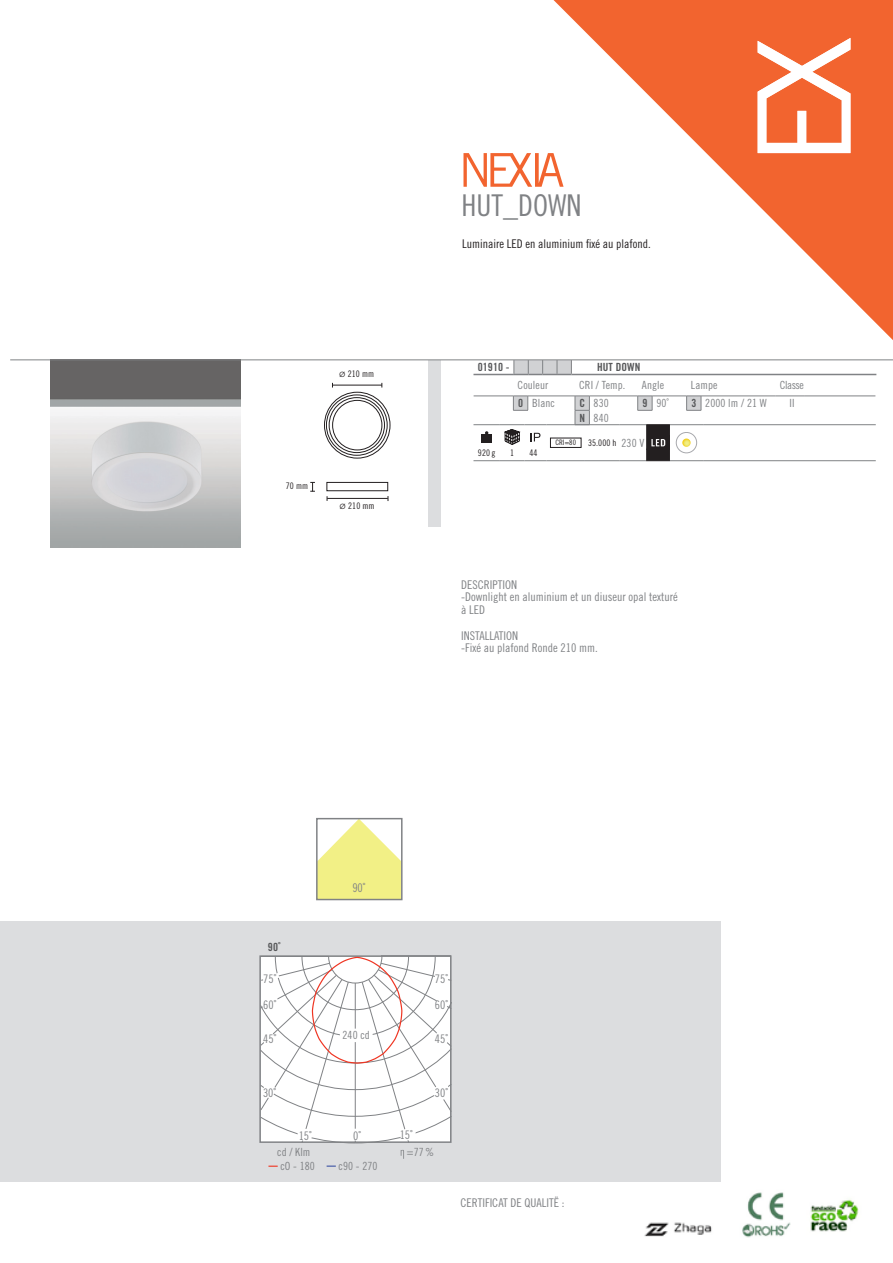
<style>
.page{position:relative;width:893px;height:1263px;background:#fff}
.page>*{position:absolute;margin:0;border:0;box-sizing:border-box;transform-origin:0 0}
.nombre_familia{font:30px "Trade Gothic LT Std Cn 18";color:#808285}
.descripción_producto{font:12px "Trade Gothic LT Std Cn 18";color:#808285}
.descripción_producto-2{font:12px "Trade Gothic LT Std Cn 18";color:#231f20}
.t1{font:11.85px "Trade Gothic LT Std Cn 18";color:#808285}
.caracteristicas_-_iz{font:11.25px "Trade Gothic LT Std Cn 18";letter-spacing:.01em;color:#808285}
.texto_-_centrado{font:11.25px "Trade Gothic LT Std Cn 18";letter-spacing:.01em;color:#808285}
.texto_-_izquierda{font:11.25px "Trade Gothic LT Std Cn 18";letter-spacing:.01em;color:#808285}
.referencia_1ª_parte{font:11.25px "Trade Gothic LT Std Bd Cn 20";letter-spacing:.01em;color:#57585a}
.referencia_texto{font:11.25px "Trade Gothic LT Std Bd Cn 20";letter-spacing:.01em;color:#57585a}
.texto_candelas{font:11.25px "Trade Gothic LT Std Cn 18";color:#808285}
.referencia_2ª_parte{font:11.25px "Trade Gothic LT Std Bd Cn 20";color:#57585a}
.iconos_texto_3{font:11.25px "Trade Gothic LT Std Cn 18";color:#808285}
.medidas{font:9px "Trade Gothic LT Std Cn 18";letter-spacing:.01em;color:#231f20}
.iconos_texto_1_-_IP{font:9px "Trade Gothic LT Std Cn 18";color:#231f20}
.t2{font:7.5px "Trade Gothic LT Std Cn 18";color:#231f20}
.s1{font-family:"Gotham HTF";font-size:7.5px}
</style>
<div class="page">
<svg style="left:553px;top:0;width:340px;height:340px"></svg>
<svg style="left:463px;top:153px;width:100px;height:34px"></svg>
<img style="left:644px;top:1192px;width:215px;height:46px">
<svg style="left:758px;top:38px;width:92px;height:115px"></svg>
<div style="left:0;top:922px;width:721px;height:260px;background:#dcdddf"></div>
<hr style="left:892px;top:922px;width:1px;height:260px;background:#dcdddf">
<div style="left:428px;top:360px;width:13px;height:166px;background:#dcdddf"></div>
<svg style="left:260px;top:956px;width:192px;height:187px;background:#f0eeee"></svg>
<div style="left:340px;top:1028px;width:33px;height:14px;background:#fff"></div>
<svg style="left:401px;top:1150px;width:3px;height:9px"></svg>
<svg style="left:268px;top:1165px;width:10px;height:2px"></svg>
<svg style="left:327px;top:1165px;width:9px;height:2px"></svg>
<svg style="left:318px;top:820px;width:83px;height:78px"></svg>
<div style="left:316px;top:818px;width:87px;height:82px;border:1px solid #808285"></div>
<img style="left:51px;top:361px;width:190px;height:186px">
<div style="left:332px;top:400px;width:50px;height:50px;border:1px solid #231f20;border-radius:50%"></div>
<div style="left:324px;top:392px;width:66px;height:66px;border:1px solid #231f20;border-radius:50%"></div>
<div style="left:329px;top:397px;width:56px;height:56px;border:1px solid #231f20;border-radius:50%"></div>
<div style="left:326px;top:395px;width:61px;height:60px;border:1px solid #231f20;border-radius:50%"></div>
<hr style="left:327px;top:498px;width:61px;height:1px;background:#231f20">
<hr style="left:333px;top:385px;width:49px;height:1px;background:#231f20">
<svg style="left:310px;top:482px;width:5px;height:10px"></svg>
<div style="left:327px;top:482px;width:61px;height:9px;border:1px solid #231f20"></div>
<hr style="left:571px;top:374px;width:305px;height:1px;background:#808285">
<svg style="left:514px;top:361px;width:58px;height:14px"></svg>
<hr style="left:473px;top:374px;width:41px;height:1px;background:#808285">
<svg style="left:776px;top:396px;width:28px;height:1px"></svg>
<hr style="left:804px;top:396px;width:71px;height:1px;background:#808285">
<hr style="left:701px;top:396px;width:75px;height:1px;background:#808285">
<hr style="left:670px;top:460px;width:33px;height:1px;background:#808285">
<hr style="left:703px;top:460px;width:173px;height:1px;background:#808285">
<hr style="left:670px;top:424px;width:33px;height:1px;background:#808285">
<hr style="left:703px;top:424px;width:173px;height:1px;background:#808285">
<svg style="left:473px;top:396px;width:229px;height:65px"></svg>
<hr style="left:10px;top:360px;width:883px;height:1px;background:#808285">
<p class="medidas" style="left:339px;top:368px;width:36px"><span class="s1">Ø</span> 210 mm</p>
<p class="medidas" style="left:286px;top:480px;width:24px">70 mm</p>
<p class="medidas" style="left:340px;top:501px;width:36px"><span class="s1">Ø</span> 210 mm</p>
<p class="nombre_familia" style="left:461px;top:187px;width:121px">HUT_DOWN</p>
<p class="descripción_producto-2" style="left:462px;top:237px;width:190px">Luminaire LED en aluminium fixé au plafond.</p>
<p class="referencia_1ª_parte" style="left:478px;top:360px;width:33px">01910 -</p>
<p class="referencia_texto" style="left:597px;top:360px;width:45px">HUT DOWN</p>
<p class="caracteristicas_-_iz" style="left:518px;top:379px;width:32px">Couleur</p>
<p class="caracteristicas_-_iz" style="left:579px;top:379px;width:48px">CRI / Temp.</p>
<p class="caracteristicas_-_iz" style="left:642px;top:379px;width:24px">Angle</p>
<p class="caracteristicas_-_iz" style="left:691px;top:379px;width:28px">Lampe</p>
<p class="caracteristicas_-_iz" style="left:780px;top:379px;width:25px">Classe</p>
<p class="referencia_2ª_parte" style="left:518px;top:396px;width:6px">0</p>
<p class="texto_-_izquierda" style="left:532px;top:397px;width:24px">Blanc</p>
<p class="referencia_2ª_parte" style="left:579px;top:396px;width:7px">C</p>
<p class="texto_-_izquierda" style="left:594px;top:397px;width:17px">830</p>
<p class="referencia_2ª_parte" style="left:642px;top:396px;width:6px">9</p>
<p class="texto_-_izquierda" style="left:656px;top:397px;width:14px">90˚</p>
<p class="referencia_2ª_parte" style="left:691px;top:396px;width:6px">3</p>
<p class="texto_-_izquierda" style="left:705px;top:397px;width:63px">2000 lm / 21 W</p>
<p class="texto_-_centrado" style="left:789px;top:397px;width:7px">II</p>
<p class="referencia_2ª_parte" style="left:579px;top:411px;width:7px">N</p>
<p class="texto_-_izquierda" style="left:594px;top:411px;width:17px">840</p>
<p class="t2" style="left:555px;top:438px;width:22px">CRI=80</p>
<p class="medidas" style="left:588px;top:437px;width:30px">35.000 h</p>
<p class="iconos_texto_3" style="left:621px;top:436px;width:24px">230 V</p>
<p class="medidas" style="left:478px;top:447px;width:19px">920 g</p>
<p class="medidas" style="left:510px;top:447px;width:5px">1</p>
<p class="iconos_texto_1_-_IP" style="left:529px;top:447px;width:10px">44</p>
<p class="descripción_producto" style="left:461px;top:577px;width:57px">DESCRIPTION</p>
<p class="descripción_producto" style="left:461px;top:590px;width:218px">-Downlight en aluminium et un diuseur opal texturé</p>
<p class="descripción_producto" style="left:461px;top:603px;width:25px">à LED</p>
<p class="descripción_producto" style="left:461px;top:628px;width:59px">INSTALLATION</p>
<p class="descripción_producto" style="left:461px;top:641px;width:138px">-Fixé au plafond Ronde 210 mm.</p>
<p class="descripción_producto" style="left:352px;top:881px;width:15px">90˚</p>
<p class="referencia_1ª_parte" style="left:268px;top:940px;width:14px">90˚</p>
<p class="t1" style="left:263px;top:972px;width:15px">75˚</p>
<p class="t1" style="left:435px;top:972px;width:15px">75˚</p>
<p class="t1" style="left:263px;top:997px;width:15px">60˚</p>
<p class="t1" style="left:435px;top:997px;width:15px">60˚</p>
<p class="t1" style="left:263px;top:1032px;width:15px">45˚</p>
<p class="texto_candelas" style="left:342px;top:1028px;width:29px">240 cd</p>
<p class="t1" style="left:435px;top:1032px;width:15px">45˚</p>
<p class="t1" style="left:263px;top:1086px;width:15px">30˚</p>
<p class="t1" style="left:299px;top:1128px;width:15px">15˚</p>
<p class="t1" style="left:353px;top:1128px;width:9px">0˚</p>
<p class="t1" style="left:400px;top:1128px;width:15px">15˚</p>
<p class="t1" style="left:435px;top:1086px;width:15px">30˚</p>
<p class="texto_-_centrado" style="left:277px;top:1145px;width:35px">cd / Klm</p>
<p class="texto_-_centrado" style="left:407px;top:1145px;width:29px">=77%</p>
<p class="texto_-_centrado" style="left:280px;top:1159px;width:36px">cO - 180</p>
<p class="texto_-_centrado" style="left:339px;top:1159px;width:40px">c90 - 270</p>
<p class="descripción_producto" style="left:461px;top:1195px;width:105px">CERTIFICAT DE QUALITË :</p>
</div>
